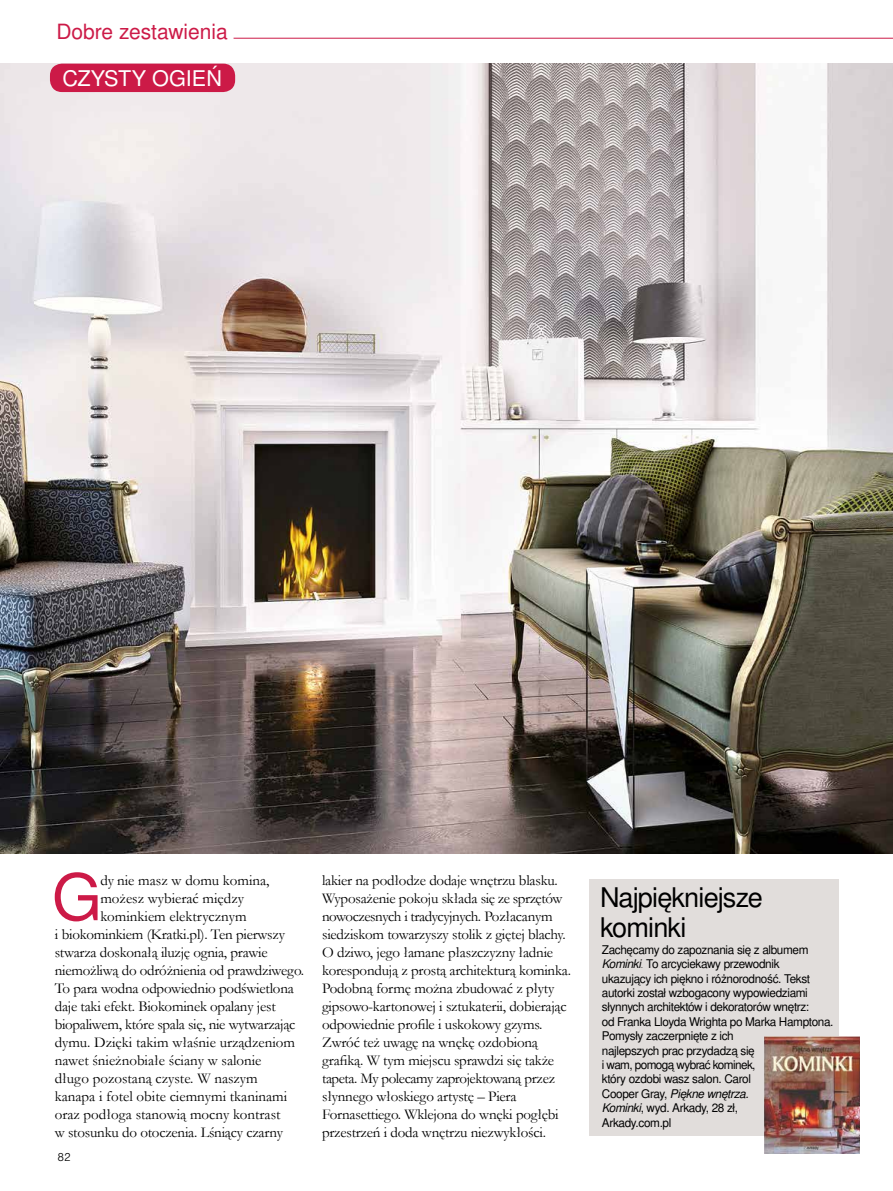
<style>
.page{position:relative;width:893px;height:1191px;background:#fff}
.page>*{position:absolute;margin:0;border:0;box-sizing:border-box;transform-origin:0 0}
.t1{font:64.35px "Nimbus San LOT";color:#cc1a47}
.t2{font:27.15px/30px "Nimbus San LOT";letter-spacing:-.03em;color:#000}
.t3{font:21.6px "Nimbus San LOT";color:#fff}
.t4{font:21px "Nimbus San LOT";color:#cc1a47}
.t5{font:15px/18px "Garamond";letter-spacing:-.015em;color:#000}
.t6{font:12px/14.4px "Nimbus San LOT";letter-spacing:-.03em;color:#000}
.t7{font:300 12px "Nimbus San TOT";color:#000}
.s1{font-style:italic}
.s2{font-family:"Snell Roundhand LT Std Scr"}
</style>
<div class="page">
<img style="left:0;top:64px;width:893px;height:790px">
<hr style="left:234px;top:38px;width:659px;height:1px;background:#cc1a47">
<div style="left:50px;top:64px;width:185px;height:28px;background:#cc1a47;border-radius:12px"></div>
<div style="left:589px;top:879px;width:250px;height:256px;background:#e1dddb"></div>
<img style="left:764px;top:1037px;width:96px;height:116px">
<h3 class="t4" style="left:56px;top:18px;width:173px">Dobre zestawienia</h3>
<h3 class="t3" style="left:63px;top:65px;width:161px">CZYSTY OGIEŃ</h3>
<h1 class="t1" style="left:52px;top:858px;width:52px">G</h1>
<p class="t5" style="left:100px;top:870px;width:171px">dy nie masz w domu komina,</p>
<p class="t5" style="left:100px;top:888px;width:145px">możesz wybierać między</p>
<p class="t5" style="left:100px;top:906px;width:148px">kominkiem elektrycznym</p>
<p class="t5" style="left:55px;top:924px;width:232px">i biokominkiem (Kratki.pl). Ten pierwszy</p>
<p class="t5" style="left:55px;top:942px;width:214px">stwarza doskonałą iluzję ognia, prawie</p>
<p class="t5" style="left:55px;top:960px;width:251px">niemożliwą do odróżnienia od prawdziwego.</p>
<p class="t5" style="left:55px;top:978px;width:241px">To para wodna odpowiednio podświetlona</p>
<p class="t5" style="left:55px;top:996px;width:223px">daje taki efekt. Biokominek opalany jest</p>
<p class="t5" style="left:55px;top:1014px;width:242px">biopaliwem, które spala się, nie wytwarzając</p>
<p class="t5" style="left:55px;top:1032px;width:242px">dymu. Dzięki takim właśnie urządzeniom</p>
<p class="t5" style="left:55px;top:1050px;width:208px">nawet śnieżnobiałe ściany w salonie</p>
<p class="t5" style="left:55px;top:1068px;width:205px">długo pozostaną czyste. W naszym</p>
<p class="t5" style="left:55px;top:1086px;width:234px">kanapa i fotel obite ciemnymi tkaninami</p>
<p class="t5" style="left:55px;top:1104px;width:227px">oraz podłoga stanowią mocny kontrast</p>
<p class="t5" style="left:55px;top:1122px;width:230px">w stosunku do otoczenia. Lśniący czarny</p>
<p class="t7" style="left:57px;top:1150px;width:15px">82</p>
<p class="t5" style="left:322px;top:870px;width:250px">lakier na podłodze dodaje wnętrzu blasku.<br>Wyposażenie pokoju składa się ze sprzętów nowoczesnych i tradycyjnych. Pozłacanym siedziskom towarzyszy stolik z giętej blachy.<br>O dziwo, jego łamane płaszczyzny ładnie korespondują z prostą architekturą kominka.<br>Podobną formę można zbudować z płyty gipsowo-kartonowej i sztukaterii, dobierając odpowiednie profile i uskokowy gzyms.<br>Zwróć też uwagę na wnękę ozdobioną grafiką. W tym miejscu sprawdzi się także tapeta. My polecamy zaprojektowaną przez słynnego włoskiego artystę – Piera Fornasettiego. Wklejona do wnęki pogłębi przestrzeń i doda wnętrzu niezwykłości.</p>
<h2 class="t2" style="left:600px;top:883px;width:164px">Najpiękniejsze kominki</h2>
<p class="t6" style="left:602px;top:942px;width:233px">Zachęcamy do zapoznania się z albumem <span class="s1">Kominki</span><span class="s2">.</span> To arcyciekawy przewodnik<br>ukazujący ich piękno i różnorodność. Tekst autorki został wzbogacony wypowiedziami słynnych architektów i dekoratorów wnętrz:<br>od Franka Lloyda Wrighta po Marka Hamptona.<br>Pomysły zaczerpnięte z ich<br>najlepszych prac przydadzą się<br>i wam, pomogą wybrać kominek,<br>który ozdobi wasz salon. Carol<br>Cooper Gray, <span class="s1">Piękne wnętrza.<br>Kominki</span>, wyd. Arkady, 28 zł,<br>Arkady.com.pl</p>
</div>
